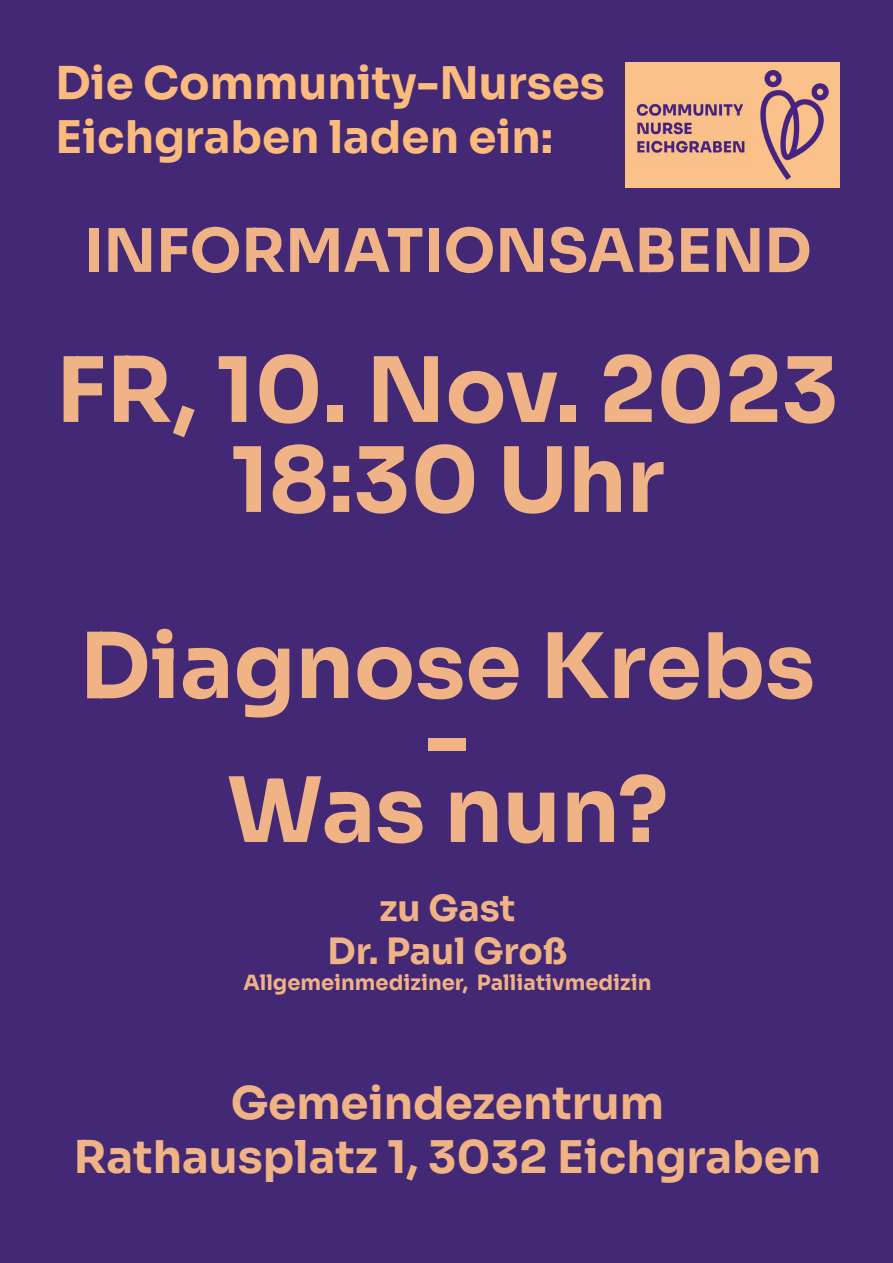
<style>
.page{position:relative;width:893px;height:1263px;background:#fff}
.page>*{position:absolute;margin:0;border:0;box-sizing:border-box;transform-origin:0 0}
.t1{font:700 90px/90px "Sora";color:#efb385;text-align:center}
.t2{font:700 60px "Sora";color:#efb385}
.t3{font:700 45px/54px "Sora";color:#efb385;text-align:center}
.t4{font:700 45px "Sora";color:#fbbb7d}
.t5{font:700 36px "Sora";color:#efb385}
.t6{font:700 21px "Sora";color:#efb385}
</style>
<div class="page">
<div style="left:1px;top:1px;width:891px;height:1261px;background:#432875"></div>
<img style="left:625px;top:63px;width:214px;height:125px">
<p class="t4" style="left:56px;top:46px;width:551px">Die Community-Nurses</p>
<p class="t4" style="left:56px;top:100px;width:499px">Eichgraben laden ein:</p>
<p class="t2" style="left:84px;top:201px;width:729px">INFORMATIONSABEND</p>
<p class="t1" style="left:56px;top:337px;width:784px">FR, 10. Nov. 2023<br>18:30 Uhr</p>
<p class="t1" style="left:80px;top:622px;width:737px;line-height:72px">Diagnose Krebs -</p>
<p class="t1" style="left:227px;top:757px;width:443px">Was nun?</p>
<p class="t5" style="left:379px;top:879px;width:137px">zu Gast</p>
<p class="t5" style="left:328px;top:922px;width:241px">Dr. Paul Groß</p>
<p class="t6" style="left:243px;top:965px;width:409px">Allgemeinmediziner, Palliativmedizin</p>
<p class="t3" style="left:74px;top:1072px;width:749px">Gemeindezentrum<br>Rathausplatz 1, 3032 Eichgraben</p>
</div>
